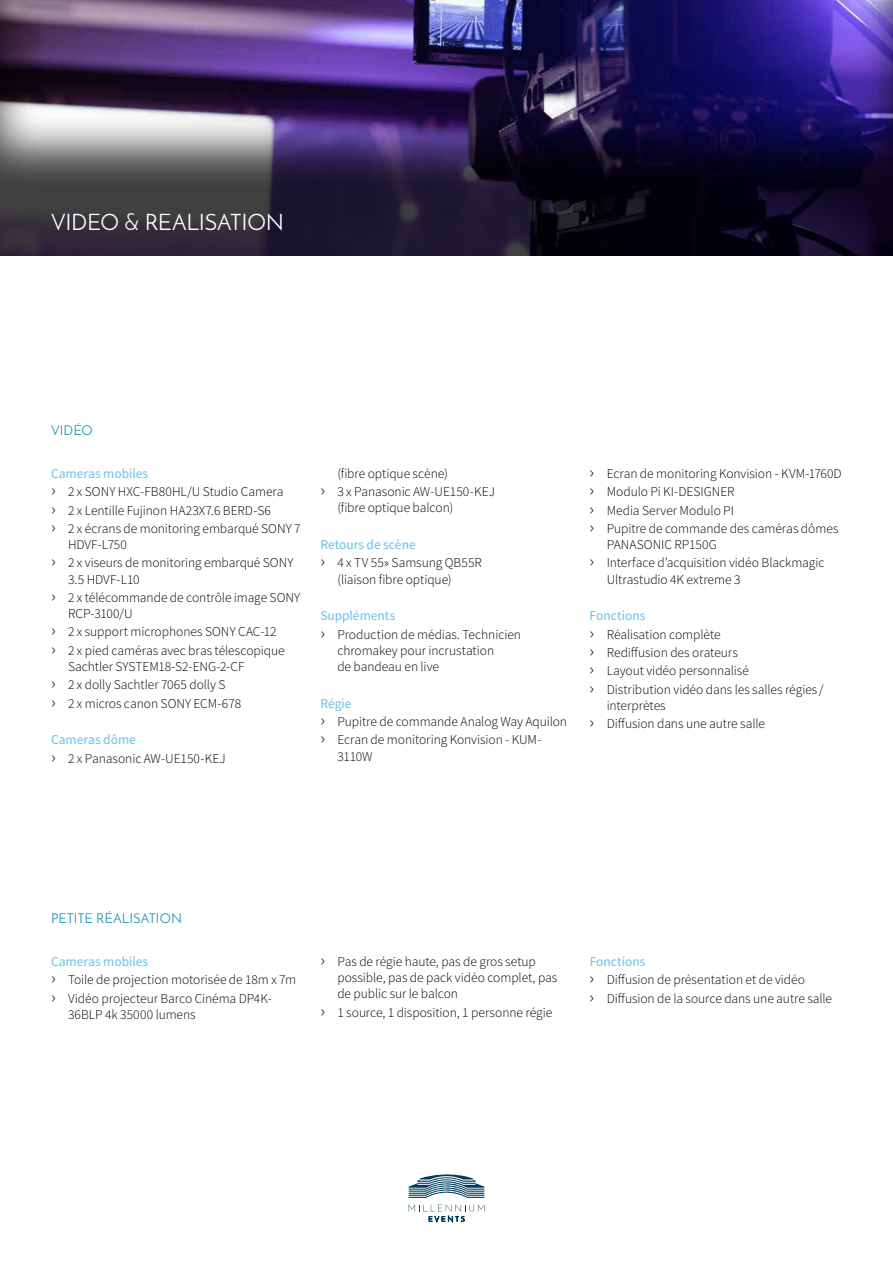
<style>
.page{position:relative;width:893px;height:1263px;background:#fff}
.page>*{position:absolute;margin:0;border:0;box-sizing:border-box;transform-origin:0 0}
.t1{font:22.5px "Josefin Sans";letter-spacing:-.01em;color:#fff}
.t2{font:300 13.5px/18.3px "Source Sans Pro";letter-spacing:-.005em;color:#000}
.t3{font:13.5px "Josefin Sans";letter-spacing:.005em;color:#1892b8}
.s1{font-weight:400;color:#69bfec}
.s2{font-size:18px}
</style>
<div class="page">
<div style="left:0;top:0;width:893px;height:256px;background:#000;opacity:.75"></div>
<svg style="left:409px;top:1174px;width:75px;height:24px"></svg>
<svg style="left:409px;top:1204px;width:75px;height:18px"></svg>
<h1 class="t1" style="left:51px;top:208px;width:235px">VIDEO &amp; REALISATION</h1>
<p class="t3" style="left:51px;top:422px;width:43px">VIDÉO</p>
<p class="t2" style="left:51px;top:464px;width:251px"><span class="s1">Cameras mobiles<br></span><span class="s2">›</span> 2 x SONY HXC-FB80HL/U Studio Camera<br><span class="s2">›</span> 2 x Lentille Fujinon HA23X7.6 BERD-S6<br><span class="s2">›</span> 2 x écrans de monitoring embarqué SONY 7</p>
<p class="t2" style="left:51px;top:535px;width:244px;text-indent:17px">HDVF-L750<br><span class="s2">›</span> 2 x viseurs de monitoring embarqué SONY</p>
<p class="t2" style="left:51px;top:570px;width:251px;text-indent:17px">3.5 HDVF-L10<br><span class="s2">›</span> 2 x télécommande de contrôle image SONY</p>
<p class="t2" style="left:51px;top:605px;width:235px;text-indent:17px">RCP-3100/U<br><span class="s2">›</span> 2 x support microphones SONY CAC-12 <span class="s2">›</span> 2 x pied caméras avec bras télescopique</p>
<p class="t2" style="left:51px;top:657px;width:195px;text-indent:17px">Sachtler SYSTEM18-S2-ENG-2-CF <span class="s2">›</span> 2 x dolly Sachtler 7065 dolly S<br><span class="s2">›</span> 2 x micros canon SONY ECM-678</p>
<p class="t2" style="left:51px;top:731px;width:176px"><span class="s1">Cameras dôme<br></span><span class="s2">›</span> 2 x Panasonic AW-UE150-KEJ</p>
<p class="t2" style="left:320px;top:464px;width:176px;text-indent:17px">(fibre optique scène)<br><span class="s2">›</span> 3 x Panasonic AW-UE150-KEJ</p>
<p class="t2" style="left:337px;top:499px;width:117px">(fibre optique balcon)</p>
<p class="t2" style="left:320px;top:535px;width:163px"><span class="s1">Retours de scène<br></span><span class="s2">›</span> 4 x TV 55» Samsung QB55R</p>
<p class="t2" style="left:337px;top:570px;width:116px">(liaison fibre optique)</p>
<p class="t2" style="left:320px;top:607px;width:202px"><span class="s1">Suppléments<br></span><span class="s2">›</span> Production de médias. Technicien</p>
<p class="t2" style="left:337px;top:642px;width:158px;line-height:16.2px">chromakey pour incrustation de bandeau en live</p>
<p class="t2" style="left:320px;top:694px;width:248px"><span class="s1">Régie<br></span><span class="s2">›</span> Pupitre de commande Analog Way Aquilon <span class="s2">›</span> Ecran de monitoring Konvision - KUM-</p>
<p class="t2" style="left:337px;top:747px;width:37px">3110W</p>
<p class="t2" style="left:590px;top:464px;width:254px"><span class="s2">›</span> Ecran de monitoring Konvision - KVM-1760D <span class="s2">›</span> Modulo Pi KI-DESIGNER<br><span class="s2">›</span> Media Server Modulo PI<br><span class="s2">›</span> Pupitre de commande des caméras dômes</p>
<p class="t2" style="left:590px;top:535px;width:236px;text-indent:17px">PANASONIC RP150G<br><span class="s2">›</span> Interface d’acquisition vidéo Blackmagic</p>
<p class="t2" style="left:607px;top:570px;width:135px">Ultrastudio 4K extreme 3</p>
<p class="t2" style="left:590px;top:607px;width:235px"><span class="s1">Fonctions<br></span><span class="s2">›</span> Réalisation complète<br><span class="s2">›</span> Rediffusion des orateurs<br><span class="s2">›</span> Layout vidéo personnalisé<br><span class="s2">›</span> Distribution vidéo dans les salles régies/</p>
<p class="t2" style="left:590px;top:696px;width:177px;text-indent:17px">interprètes<br><span class="s2">›</span> Diffusion dans une autre salle</p>
<p class="t3" style="left:51px;top:910px;width:132px">PETITE RÉALISATION</p>
<p class="t2" style="left:51px;top:952px;width:247px"><span class="s1">Cameras mobiles<br></span><span class="s2">›</span> Toile de projection motorisée de 18m x 7m <span class="s2">›</span> Vidéo projecteur Barco Cinéma DP4K-</p>
<p class="t2" style="left:68px;top:1005px;width:129px">36BLP 4k 35000 lumens</p>
<p class="t2" style="left:337px;top:953px;width:222px;line-height:16.2px;text-indent:-17px"><span class="s2">›</span> Pas de régie haute, pas de gros setup possible, pas de pack vidéo complet, pas de public sur le balcon</p>
<p class="t2" style="left:320px;top:1003px;width:233px"><span class="s2">›</span> 1 source, 1 disposition, 1 personne régie</p>
<p class="t2" style="left:590px;top:952px;width:244px"><span class="s1">Fonctions<br></span><span class="s2">›</span> Diffusion de présentation et de vidéo<br><span class="s2">›</span> Diffusion de la source dans une autre salle</p>
</div>
